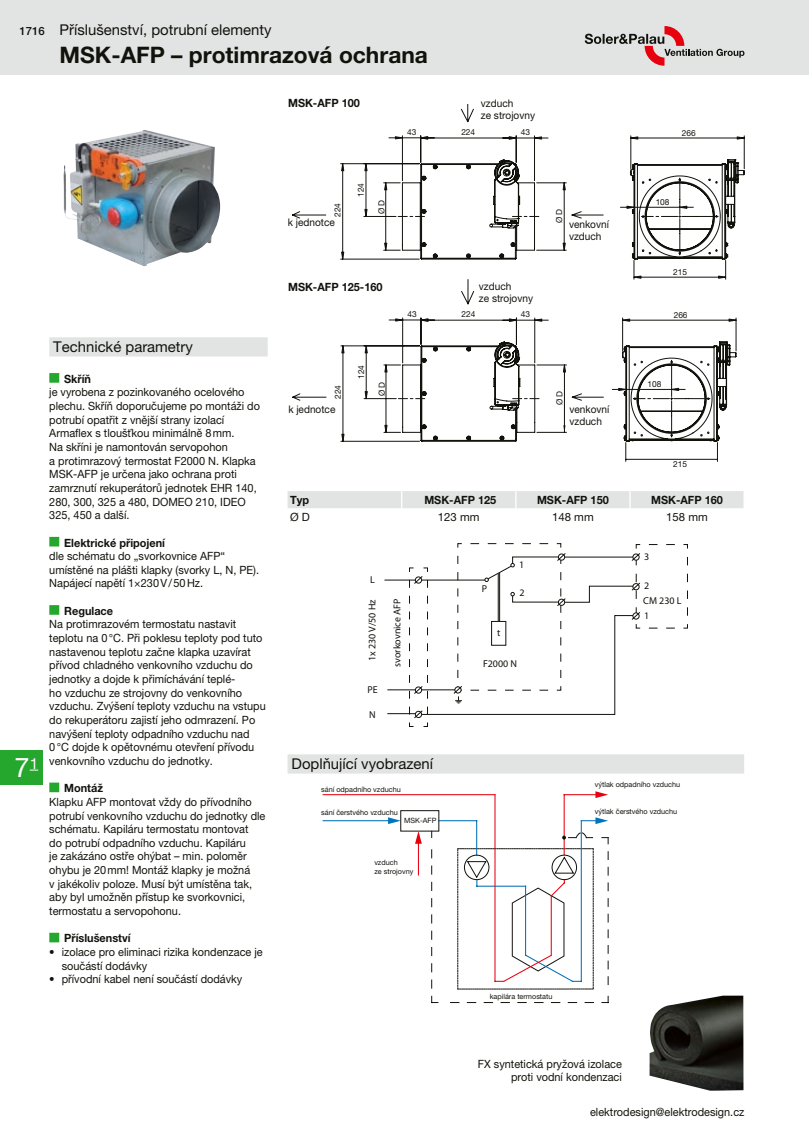
<style>
.page{position:relative;width:809px;height:1141px;background:#fff}
.page>*{position:absolute;margin:0;border:0;box-sizing:border-box;transform-origin:0 0}
.t1{font:27.12px "Helvetica Neue LT Pro";color:#fff}
.t2{font:700 22.75px "Helvetica Neue LT Pro";color:#12120d}
.t3{font:14.88px "Helvetica Neue LT Pro";color:#12120d}
.t4{font:11.38px/13.7px "Helvetica Neue LT Pro";color:#12120d;scale:.96 1}
.t5{font:700 11.38px "Helvetica Neue LT Pro";color:#12120d;scale:.96 1}
.t6{font:11.38px "Helvetica Neue LT Pro";color:#12120d}
.t7{font:500 11.38px "Helvetica Neue LT Pro";color:#12120d}
.t8{font:10.5px/12.2px "Helvetica Neue LT Pro";color:#12120d;scale:.96 1}
.t9{font:9.97px/15.6px "Myriad Pro";color:#12120d}
.t10{font:8.4px/10px "Helvetica Neue LT Pro";color:#12120d}
.t11{font:7.35px/8.8px "Helvetica Neue LT Pro";color:#12120d}
</style>
<div class="page">
<div style="left:0;top:0;width:809px;height:74px;background:#e2e3e3"></div>
<svg style="left:584px;top:26px;width:160px;height:40px"></svg>
<div style="left:0;top:750px;width:42px;height:35px;background:#25a62d"></div>
<img style="left:64px;top:130px;width:156px;height:136px">
<svg style="left:292px;top:104px;width:270px;height:156px"></svg>
<svg style="left:364px;top:163px;width:3px;height:8px"></svg>
<svg style="left:364px;top:209px;width:3px;height:8px"></svg>
<svg style="left:341px;top:163px;width:3px;height:8px"></svg>
<svg style="left:341px;top:252px;width:3px;height:8px"></svg>
<svg style="left:384px;top:182px;width:3px;height:8px"></svg>
<svg style="left:384px;top:243px;width:3px;height:8px"></svg>
<svg style="left:420px;top:136px;width:8px;height:4px"></svg>
<svg style="left:395px;top:136px;width:8px;height:3px"></svg>
<svg style="left:534px;top:136px;width:8px;height:4px"></svg>
<svg style="left:509px;top:136px;width:7px;height:4px"></svg>
<svg style="left:562px;top:135px;width:183px;height:144px"></svg>
<div style="left:287px;top:491px;width:457px;height:17px;background:#e2e3e3"></div>
<div style="left:49px;top:337px;width:219px;height:20px;background:#e2e3e3"></div>
<div style="left:49px;top:373px;width:10px;height:10px;background:#25a62d"></div>
<div style="left:49px;top:537px;width:10px;height:9px;background:#25a62d"></div>
<div style="left:49px;top:605px;width:10px;height:10px;background:#25a62d"></div>
<div style="left:49px;top:783px;width:10px;height:9px;background:#25a62d"></div>
<div style="left:49px;top:933px;width:10px;height:9px;background:#25a62d"></div>
<hr style="left:384px;top:580px;width:31px;height:1px;background:#12120d">
<svg style="left:387px;top:543px;width:301px;height:184px"></svg>
<div style="left:287px;top:754px;width:457px;height:20px;background:#e2e3e3"></div>
<svg style="left:322px;top:820px;width:135px;height:163px"></svg>
<svg style="left:388px;top:817px;width:12px;height:7px"></svg>
<hr style="left:323px;top:794px;width:172px;height:1px;background:#e7000e">
<svg style="left:431px;top:850px;width:1px;height:139px"></svg>
<svg style="left:431px;top:996px;width:7px;height:7px"></svg>
<svg style="left:450px;top:1002px;width:144px;height:1px"></svg>
<svg style="left:602px;top:996px;width:6px;height:7px"></svg>
<svg style="left:457px;top:791px;width:152px;height:199px"></svg>
<div style="left:400px;top:810px;width:39px;height:21px;border:1px solid #12120d"></div>
<hr style="left:418px;top:841px;width:1px;height:34px;background:#e7000e">
<svg style="left:415px;top:831px;width:7px;height:13px"></svg>
<img style="left:649px;top:996px;width:94px;height:95px">
<div style="left:476px;top:99px;width:84px;height:20px;background:#fff"></div>
<div style="left:569px;top:220px;width:50px;height:27px;background:#fff"></div>
<div style="left:288px;top:219px;width:50px;height:22px;background:#fff"></div>
<svg style="left:611px;top:318px;width:125px;height:144px"></svg>
<svg style="left:292px;top:279px;width:312px;height:163px"></svg>
<svg style="left:364px;top:345px;width:4px;height:8px"></svg>
<svg style="left:364px;top:391px;width:4px;height:8px"></svg>
<svg style="left:341px;top:345px;width:3px;height:8px"></svg>
<svg style="left:341px;top:434px;width:3px;height:8px"></svg>
<svg style="left:384px;top:365px;width:3px;height:7px"></svg>
<svg style="left:384px;top:425px;width:3px;height:8px"></svg>
<svg style="left:420px;top:318px;width:8px;height:4px"></svg>
<svg style="left:395px;top:318px;width:8px;height:4px"></svg>
<svg style="left:534px;top:319px;width:8px;height:3px"></svg>
<svg style="left:509px;top:319px;width:8px;height:3px"></svg>
<svg style="left:563px;top:365px;width:3px;height:7px"></svg>
<svg style="left:563px;top:425px;width:2px;height:7px"></svg>
<p class="t7" style="left:19px;top:25px;width:27px">1716</p>
<h3 class="t3" style="left:60px;top:21px;width:213px">Příslušenství, potrubní elementy</h3>
<h2 class="t2" style="left:60px;top:41px;width:370px">MSK-AFP – protimrazová ochrana</h2>
<p class="t5" style="left:288px;top:96px;width:76px">MSK-AFP 100</p>
<p class="t10" style="left:476px;top:96px;width:46px">ze strojovny</p>
<p class="t8" style="left:481px;top:97px;width:58px">vzduch<br>ze strojovny</p>
<p class="t10" style="left:407px;top:127px;width:11px">43</p>
<p class="t10" style="left:461px;top:127px;width:15px">224</p>
<p class="t10" style="left:520px;top:127px;width:11px">43</p>
<p class="t10" style="left:332px;top:217px;width:15px;rotate:-90deg">224</p>
<p class="t8" style="left:288px;top:216px;width:51px">k jednotce</p>
<p class="t10" style="left:290px;top:219px;width:40px">k jednotce</p>
<p class="t10" style="left:356px;top:197px;width:15px;rotate:-90deg">124</p>
<p class="t10" style="left:376px;top:214px;width:16px;rotate:-90deg">Ø D</p>
<p class="t5" style="left:288px;top:280px;width:100px">MSK-AFP 125-160</p>
<p class="t8" style="left:479px;top:280px;width:58px">vzduch<br>ze strojovny</p>
<p class="t10" style="left:407px;top:309px;width:11px">43</p>
<p class="t10" style="left:461px;top:309px;width:15px">224</p>
<p class="t10" style="left:521px;top:309px;width:11px">43</p>
<p class="t10" style="left:554px;top:223px;width:16px;rotate:-90deg">Ø D</p>
<p class="t8" style="left:569px;top:218px;width:43px">venkovní vzduch</p>
<p class="t10" style="left:571px;top:220px;width:35px">venkovní vzduch</p>
<p class="t10" style="left:682px;top:128px;width:15px">266</p>
<p class="t10" style="left:655px;top:197px;width:15px">108</p>
<p class="t10" style="left:673px;top:267px;width:15px">215</p>
<p class="t10" style="left:673px;top:310px;width:15px">266</p>
<h1 class="t1" style="left:15px;top:751px;width:25px">7<sup>1</sup></h1>
<h3 class="t3" style="left:53px;top:338px;width:141px">Technické parametry</h3>
<p class="t5" style="left:64px;top:372px;width:30px">Skříň</p>
<p class="t4" style="left:49px;top:385px;width:221px">je vyrobena z pozinkovaného ocelového plechu. Skříň doporučujeme po montáži do potrubí opatřit z vnější strany izolací Armaflex s tloušťkou minimálně 8mm.<br>Na skříni je namontován servopohon<br>a protimrazový termostat F2000 N. Klapka MSK-AFP je určena jako ochrana proti zamrznutí rekuperátorů jednotek EHR 140, 280, 300, 325 a 480, DOMEO 210, IDEO 325, 450 a další.</p>
<p class="t5" style="left:64px;top:535px;width:107px">Elektrické připojení</p>
<p class="t4" style="left:49px;top:549px;width:220px">dle schématu do „svorkovnice AFP“ umístěné na plášti klapky (svorky L, N, PE).<br>Napájecí napětí 1×230V/50Hz.</p>
<p class="t5" style="left:64px;top:604px;width:52px">Regulace</p>
<p class="t4" style="left:49px;top:617px;width:227px">Na protimrazovém termostatu nastavit teplotu na 0°C. Při poklesu teploty pod tuto nastavenou teplotu začne klapka uzavírat přívod chladného venkovního vzduchu do jednotky a dojde k přimíchávání teplé-<br>ho vzduchu ze strojovny do venkovního vzduchu. Zvýšení teploty vzduchu na vstupu do rekuperátoru zajistí jeho odmrazení. Po navýšení teploty odpadního vzduchu nad 0°C dojde k opětovnému otevření přívodu venkovního vzduchu do jednotky.</p>
<p class="t5" style="left:64px;top:781px;width:42px">Montáž</p>
<p class="t4" style="left:49px;top:795px;width:227px">Klapku AFP montovat vždy do přívodního potrubí venkovního vzduchu do jednotky dle schématu. Kapiláru termostatu montovat<br>do potrubí odpadního vzduchu. Kapiláru<br>je zakázáno ostře ohýbat – min. poloměr ohybu je 20mm! Montáž klapky je možná<br>v jakékoliv poloze. Musí být umístěna tak, aby byl umožněn přístup ke svorkovnici, termostatu a servopohonu.</p>
<p class="t5" style="left:64px;top:931px;width:71px">Příslušenství</p>
<p class="t4" style="left:62px;top:945px;width:211px;text-indent:-12px">• izolace pro eliminaci rizika kondenzace je součástí dodávky</p>
<p class="t4" style="left:49px;top:972px;width:203px">• přívodní kabel není součástí dodávky</p>
<p class="t10" style="left:356px;top:379px;width:15px;rotate:-90deg">124</p>
<p class="t10" style="left:333px;top:399px;width:15px;rotate:-90deg">224</p>
<p class="t10" style="left:377px;top:396px;width:16px;rotate:-90deg">Ø D</p>
<p class="t8" style="left:288px;top:402px;width:51px">k jednotce</p>
<p class="t10" style="left:554px;top:405px;width:16px;rotate:-90deg">Ø D</p>
<p class="t8" style="left:569px;top:402px;width:43px">venkovní vzduch</p>
<p class="t10" style="left:647px;top:379px;width:15px">108</p>
<p class="t10" style="left:673px;top:459px;width:15px">215</p>
<p class="t5" style="left:290px;top:493px;width:21px">Typ</p>
<p class="t5" style="left:424px;top:493px;width:76px">MSK-AFP 125</p>
<p class="t5" style="left:537px;top:493px;width:76px">MSK-AFP 150</p>
<p class="t5" style="left:651px;top:493px;width:76px">MSK-AFP 160</p>
<p class="t6" style="left:290px;top:510px;width:21px">Ø D</p>
<p class="t6" style="left:438px;top:510px;width:43px">123 mm</p>
<p class="t6" style="left:552px;top:510px;width:43px">148 mm</p>
<p class="t6" style="left:666px;top:510px;width:43px">158 mm</p>
<p class="t9" style="left:519px;top:557px;width:7px">1</p>
<p class="t9" style="left:644px;top:549px;width:7px">3</p>
<p class="t9" style="left:370px;top:572px;width:6px">L</p>
<p class="t9" style="left:644px;top:578px;width:7px">2</p>
<p class="t9" style="left:482px;top:581px;width:7px">P</p>
<p class="t9" style="left:519px;top:585px;width:7px">2</p>
<p class="t9" style="left:364px;top:661px;width:63px;rotate:-90deg">1x 230 V/50 Hz</p>
<p class="t9" style="left:643px;top:593px;width:40px">CM 230 L<br>1</p>
<p class="t9" style="left:389px;top:667px;width:70px;rotate:-90deg">svorkovnice AFP</p>
<p class="t9" style="left:497px;top:625px;width:5px">t</p>
<p class="t9" style="left:483px;top:656px;width:36px">F2000 N</p>
<p class="t9" style="left:367px;top:682px;width:12px">PE</p>
<p class="t9" style="left:369px;top:707px;width:8px">N</p>
<h3 class="t3" style="left:291px;top:755px;width:143px">Doplňující vyobrazení</h3>
<p class="t11" style="left:321px;top:808px;width:78px">sání čerstvého vzduchu</p>
<p class="t11" style="left:321px;top:785px;width:81px">sání odpadního vzduchu</p>
<p class="t11" style="left:404px;top:816px;width:34px">MSK-AFP</p>
<p class="t11" style="left:374px;top:858px;width:41px">vzduch<br>ze strojovny</p>
<p class="t11" style="left:595px;top:780px;width:87px">výtlak odpadního vzduchu</p>
<p class="t11" style="left:595px;top:807px;width:84px">výtlak čerstvého vzduchu</p>
<p class="t11" style="left:490px;top:992px;width:64px">kapilára termostatu</p>
<p class="t4" style="left:478px;top:1057px;width:151px;text-align:right">FX syntetická pryžová izolace proti vodní kondenzaci</p>
<p class="t4" style="left:590px;top:1105px;width:162px">elektrodesign@elektrodesign.cz</p>
</div>
